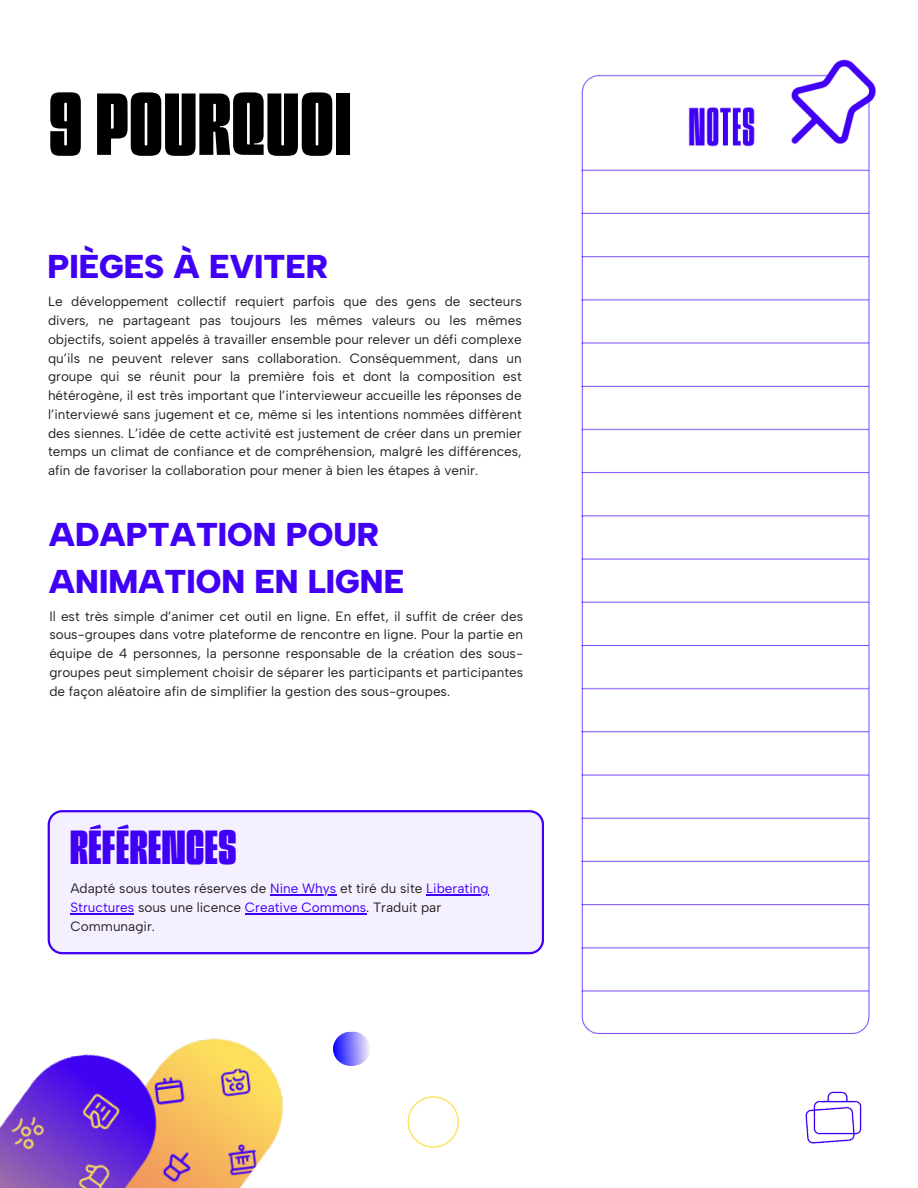
<style>
.page{position:relative;width:918px;height:1188px;background:#fff}
.page>*{position:absolute;margin:0;border:0;box-sizing:border-box;transform-origin:0 0}
.t1{font:600 82.5px "Superlumina";letter-spacing:.015em;color:#000}
.t2{font:600 45px "Superlumina";letter-spacing:.015em;color:#4100f6}
.t3{font:900 33px/46.2px "Albert Sans";color:#4100f6}
.t4{font:13.5px/18.8px "Albert Sans";color:#231f20;text-align:justify}
.s1{color:#4100f6}
</style>
<div class="page">
<img style="left:581px;top:59px;width:295px;height:975px">
<img style="left:805px;top:1091px;width:57px;height:53px">
<div style="left:48px;top:810px;width:496px;height:144px;background:#f5f0ff"></div>
<hr style="left:270px;top:894px;width:66px;height:1px;background:#4100f6">
<hr style="left:426px;top:894px;width:63px;height:1px;background:#4100f6">
<img style="left:0;top:899px;width:393px;height:289px">
<svg style="left:408px;top:1096px;width:51px;height:52px"></svg>
<svg style="left:332px;top:1031px;width:39px;height:36px"></svg>
<p class="t1" style="left:49px;top:76px;width:304px">9 POURQUOI</p>
<h1 class="t3" style="left:48px;top:244px;width:282px">PIÈGES À EVITER</h1>
<p class="t4" style="left:48px;top:292px;width:475px">Le développement collectif requiert parfois que des gens de secteurs divers, ne partageant pas toujours les mêmes valeurs ou les mêmes objectifs, soient appelés à travailler ensemble pour relever un défi complexe qu’ils ne peuvent relever sans collaboration. Conséquemment, dans un groupe qui se réunit pour la première fois et dont la composition est hétérogène, il est très important que l’intervieweur accueille les réponses de l’interviewé sans jugement et ce, même si les intentions nommées diffèrent des siennes. L’idée de cette activité est justement de créer dans un premier temps un climat de confiance et de compréhension, malgré les différences, afin de favoriser la collaboration pour mener à bien les étapes à venir.</p>
<h3 class="t3" style="left:49px;top:512px;width:357px">ADAPTATION POUR<br>ANIMATION EN LIGNE</h3>
<p class="t4" style="left:49px;top:607px;width:475px">Il est très simple d’animer cet outil en ligne. En effet, il suffit de créer des sous-groupes dans votre plateforme de rencontre en ligne. Pour la partie en équipe de 4 personnes, la personne responsable de la création des sous&shy;groupes peut simplement choisir de séparer les participants et participantes de façon aléatoire afin de simplifier la gestion des sous-groupes.</p>
<h3 class="t2" style="left:70px;top:820px;width:168px">RÉFÉRENCES</h3>
<p class="t4" style="left:71px;top:879px;width:420px">Adapté sous toutes réserves de <span class="s1">Nine Whys</span> et tiré du site <span class="s1">Liberating</span></p>
<p class="t4" style="left:71px;top:898px;width:372px;line-height:19.2px"><span class="s1">Structures</span> sous une licence <span class="s1">Creative Commons</span>. Traduit par<br>Communagir.</p>
</div>
